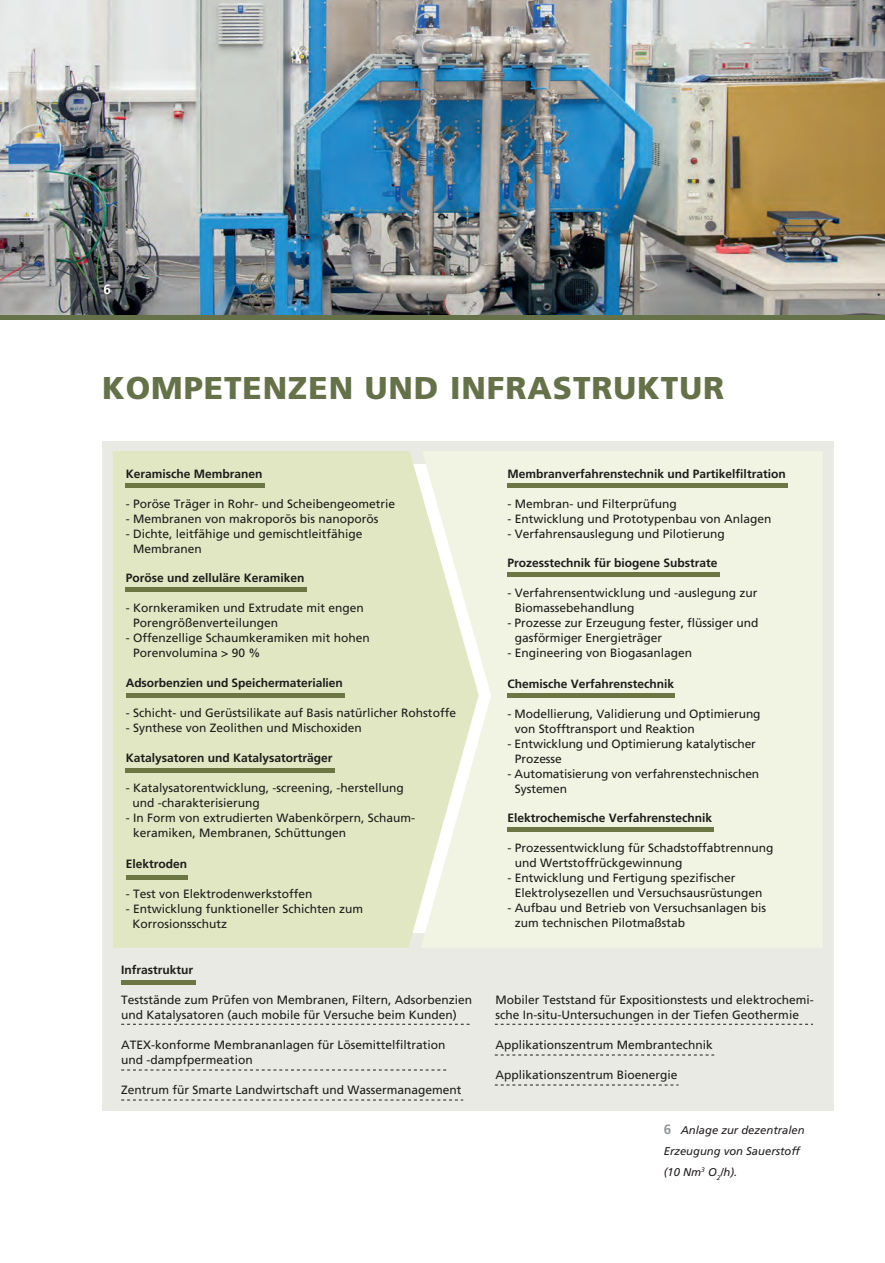
<style>
.page{position:relative;width:885px;height:1263px;background:#fff}
.page>*{position:absolute;margin:0;border:0;box-sizing:border-box;transform-origin:0 0}
.t1{font:900 31.5px "Frutiger LT Com";letter-spacing:.03em;color:#657249}
.t2{font:700 13.5px "Frutiger LT Com";color:#fff}
.t3{font:12px/15px "Frutiger LT Com";color:#1d1d1b}
.t4{font:700 12px "Frutiger LT Com";color:#1d1d1b}
.t5{font:italic 11.25px/21px "Frutiger LT Com";color:#231f20}
.s1{font-weight:700;font-style:normal;font-size:13.5px;color:#939598}
</style>
<div class="page">
<img style="left:0;top:0;width:884px;height:315px">
<hr style="left:0;top:315px;width:884px;height:4px;background:#657249">
<div style="left:102px;top:441px;width:731px;height:669px;background:#eaeae4"></div>
<div style="left:113px;top:451px;width:308px;height:497px;background:#e2e7c3"></div>
<svg style="left:421px;top:464px;width:367px;height:469px;fill:#f1f4e3"></svg>
<hr style="left:126px;top:484px;width:139px;height:4px;background:#6c7544">
<hr style="left:126px;top:587px;width:181px;height:4px;background:#6c7544">
<hr style="left:126px;top:694px;width:218px;height:4px;background:#6c7544">
<hr style="left:126px;top:769px;width:209px;height:4px;background:#6c7544">
<hr style="left:126px;top:875px;width:62px;height:4px;background:#6c7544">
<hr style="left:121px;top:980px;width:74px;height:4px;background:#6c7544">
<hr style="left:507px;top:484px;width:280px;height:4px;background:#6c7544">
<hr style="left:507px;top:572px;width:212px;height:4px;background:#6c7544">
<hr style="left:507px;top:694px;width:167px;height:4px;background:#6c7544">
<hr style="left:507px;top:828px;width:206px;height:4px;background:#6c7544">
<svg style="left:121px;top:1024px;width:349px;height:1px"></svg>
<svg style="left:121px;top:1070px;width:325px;height:1px"></svg>
<svg style="left:121px;top:1100px;width:342px;height:1px"></svg>
<svg style="left:495px;top:1085px;width:183px;height:1px"></svg>
<svg style="left:495px;top:1055px;width:219px;height:1px"></svg>
<svg style="left:495px;top:1024px;width:318px;height:1px"></svg>
<p class="t2" style="left:104px;top:281px;width:9px">6</p>
<h1 class="t1" style="left:102px;top:369px;width:623px">KOMPETENZEN UND INFRASTRUKTUR</h1>
<p class="t4" style="left:126px;top:466px;width:138px">Keramische Membranen</p>
<p class="t3" style="left:126px;top:496px;width:271px">- Poröse Träger in Rohr- und Scheibengeometrie</p>
<p class="t3" style="left:126px;top:511px;width:254px">- Membranen von makroporös bis nanoporös</p>
<p class="t3" style="left:133px;top:526px;width:231px;text-indent:-8px">- Dichte, leitfähige und gemischtleitfähige<br>Membranen</p>
<p class="t4" style="left:126px;top:571px;width:180px">Poröse und zelluläre Keramiken</p>
<p class="t3" style="left:133px;top:600px;width:232px;text-indent:-8px">- Kornkeramiken und Extrudate mit engen<br>Porengrößenverteilungen</p>
<p class="t3" style="left:133px;top:630px;width:238px;text-indent:-8px">- Offenzellige Schaumkeramiken mit hohen<br>Porenvolumina &gt; 90 %</p>
<p class="t4" style="left:126px;top:676px;width:219px">Adsorbenzien und Speichermaterialien</p>
<p class="t3" style="left:126px;top:706px;width:332px">- Schicht- und Gerüstsilikate auf Basis natürlicher Rohstoffe</p>
<p class="t3" style="left:126px;top:721px;width:238px">- Synthese von Zeolithen und Mischoxiden</p>
<p class="t4" style="left:126px;top:751px;width:208px">Katalysatoren und Katalysatorträger</p>
<p class="t3" style="left:132px;top:781px;width:273px;text-indent:-7px">- Katalysatorentwicklung, -screening, -herstellung und -charakterisierung</p>
<p class="t3" style="left:133px;top:811px;width:283px;text-indent:-8px">- In Form von extrudierten Wabenkörpern, Schaum&shy;keramiken, Membranen, Schüttungen</p>
<p class="t4" style="left:126px;top:857px;width:63px">Elektroden</p>
<p class="t3" style="left:126px;top:886px;width:188px">- Test von Elektrodenwerkstoffen</p>
<p class="t3" style="left:132px;top:901px;width:232px;text-indent:-7px">- Entwicklung funktioneller Schichten zum<br>Korrosionsschutz</p>
<p class="t4" style="left:121px;top:963px;width:74px">Infrastruktur</p>
<p class="t3" style="left:121px;top:993px;width:352px">Teststände zum Prüfen von Membranen, Filtern, Adsorbenzien und Katalysatoren (auch mobile für Versuche beim Kunden)</p>
<p class="t3" style="left:121px;top:1038px;width:326px">ATEX-konforme Membrananlagen für Lösemittelfiltration und -dampfpermeation</p>
<p class="t3" style="left:121px;top:1083px;width:342px">Zentrum für Smarte Landwirtschaft und Wassermanagement</p>
<p class="t4" style="left:507px;top:466px;width:280px">Membranverfahrenstechnik und Partikelfiltration</p>
<p class="t3" style="left:507px;top:496px;width:171px">- Membran- und Filterprüfung</p>
<p class="t3" style="left:507px;top:511px;width:266px">- Entwicklung und Prototypenbau von Anlagen</p>
<p class="t3" style="left:507px;top:526px;width:219px">- Verfahrensauslegung und Pilotierung</p>
<p class="t4" style="left:507px;top:556px;width:212px">Prozesstechnik für biogene Substrate</p>
<p class="t3" style="left:515px;top:585px;width:244px;text-indent:-8px">- Verfahrensentwicklung und -auslegung zur<br>Biomassebehandlung</p>
<p class="t3" style="left:515px;top:615px;width:245px;text-indent:-8px">- Prozesse zur Erzeugung fester, flüssiger und gasförmiger Energieträger</p>
<p class="t3" style="left:507px;top:645px;width:186px">- Engineering von Biogasanlagen</p>
<p class="t4" style="left:507px;top:676px;width:168px">Chemische Verfahrenstechnik</p>
<p class="t3" style="left:515px;top:706px;width:247px;text-indent:-8px">- Modellierung, Validierung und Optimierung von Stofftransport und Reaktion</p>
<p class="t3" style="left:515px;top:736px;width:242px;text-indent:-8px">- Entwicklung und Optimierung katalytischer<br>Prozesse</p>
<p class="t3" style="left:515px;top:766px;width:246px;text-indent:-8px">- Automatisierung von verfahrenstechnischen<br>Systemen</p>
<p class="t4" style="left:507px;top:810px;width:206px">Elektrochemische Verfahrenstechnik</p>
<p class="t3" style="left:515px;top:840px;width:260px;text-indent:-8px">- Prozessentwicklung für Schadstoffabtrennung und Wertstoffrückgewinnung</p>
<p class="t3" style="left:515px;top:870px;width:249px;text-indent:-8px">- Entwicklung und Fertigung spezifischer<br>Elektrolysezellen und Versuchsausrüstungen</p>
<p class="t3" style="left:515px;top:900px;width:253px;text-indent:-8px">- Aufbau und Betrieb von Versuchsanlagen bis zum technischen Pilotmaßstab</p>
<p class="t3" style="left:495px;top:993px;width:320px">Mobiler Teststand für Expositionstests und elektrochemi&shy;sche In-situ-Untersuchungen in der Tiefen Geothermie</p>
<p class="t3" style="left:495px;top:1038px;width:219px">Applikationszentrum Membrantechnik</p>
<p class="t3" style="left:495px;top:1068px;width:184px">Applikationszentrum Bioenergie</p>
<p class="t5" style="left:663px;top:1120px;width:142px"><span class="s1">6</span> Anlage zur dezentralen<br>Erzeugung von Sauerstoff (10 Nm<sup>3</sup> O<sub>2</sub>/h).</p>
</div>
